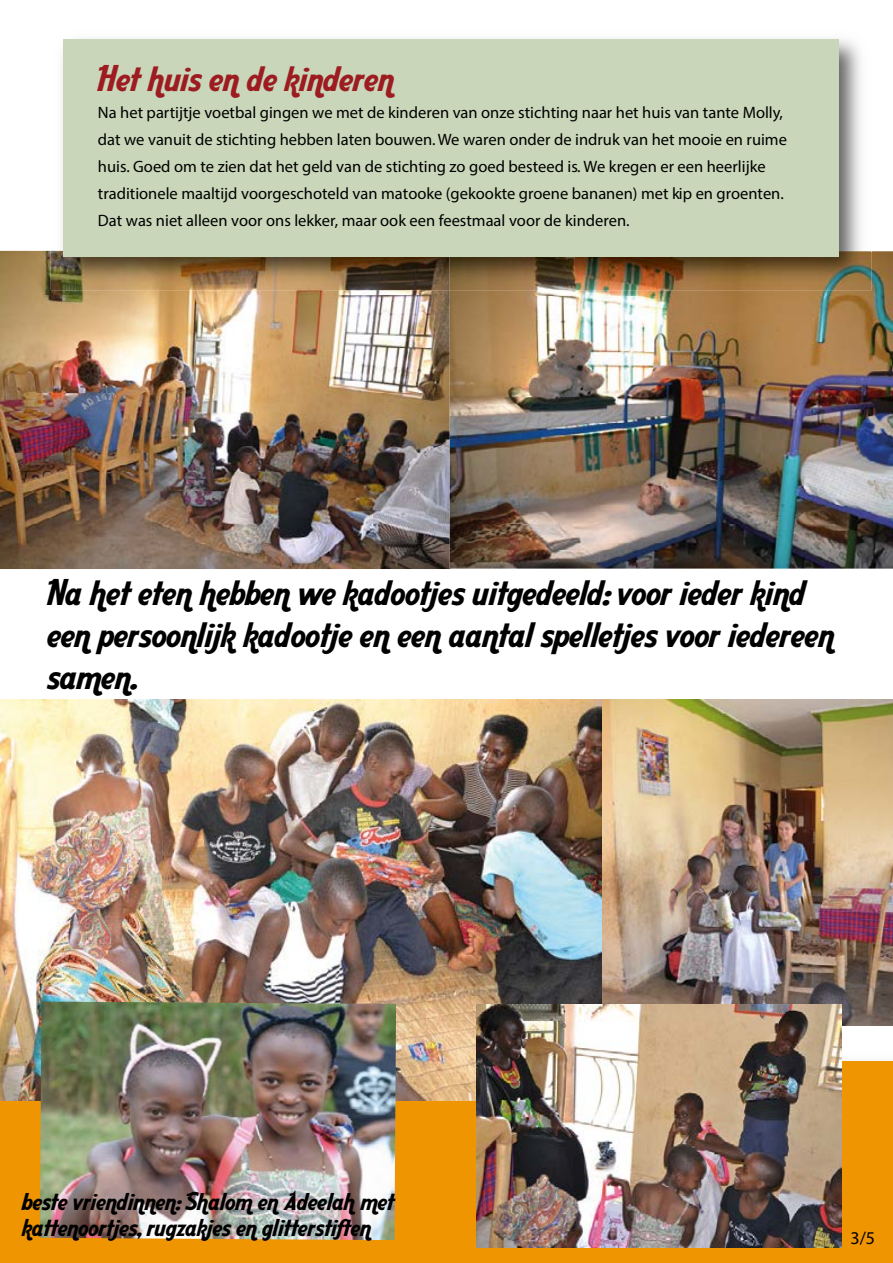
<style>
.page{position:relative;width:893px;height:1263px;background:#fff}
.page>*{position:absolute;margin:0;border:0;box-sizing:border-box;transform-origin:0 0}
.t1{font:34.8px/42px "Aarvark Cafe";color:#000}
.t2{font:34.8px "Aarvark Cafe";color:#9c1c21}
.t3{font:24px/25.5px "Aarvark Cafe";color:#000}
.t4{font:18px "Myriad Pro";color:#000}
.t5{font:16.5px/27px "Myriad Pro";color:#000}
</style>
<div class="page">
<img style="left:0;top:251px;width:893px;height:318px">
<div style="left:0;top:1063px;width:893px;height:200px;background:#ef9502"></div>
<hr style="left:0;top:1061px;width:893px;height:3px;background:#ef9502">
<img style="left:51px;top:39px;width:820px;height:251px">
<div style="left:63px;top:40px;width:775px;height:217px;background:#c9d6b9"></div>
<img style="left:602px;top:700px;width:291px;height:325px">
<img style="left:0;top:700px;width:602px;height:401px">
<img style="left:477px;top:1004px;width:364px;height:243px">
<img style="left:40px;top:1001px;width:356px;height:239px">
<h1 class="t2" style="left:98px;top:58px;width:298px">Het huis en de kinderen</h1>
<p class="t5" style="left:98px;top:99px;width:690px">Na het partijtje voetbal gingen we met de kinderen van onze stichting naar het huis van tante Molly, dat we vanuit de stichting hebben laten bouwen. We waren onder de indruk van het mooie en ruime huis. Goed om te zien dat het geld van de stichting zo goed besteed is. We kregen er een heerlijke traditionele maaltijd voorgeschoteld van matooke (gekookte groene bananen) met kip en groenten.<br>Dat was niet alleen voor ons lekker, maar ook een feestmaal voor de kinderen.</p>
<h1 class="t1" style="left:47px;top:571px;width:789px">Na het eten hebben we kadootjes uitgedeeld: voor ieder kind een persoonlijk kadootje en een aantal spelletjes voor iedereen samen.</h1>
<h2 class="t3" style="left:22px;top:1188px;width:374px">beste vriendinnen: Shalom en Adeelah met kattenoortjes, rugzakjes en glitterstiften</h2>
<p class="t4" style="left:850px;top:1227px;width:26px">3/5</p>
</div>
